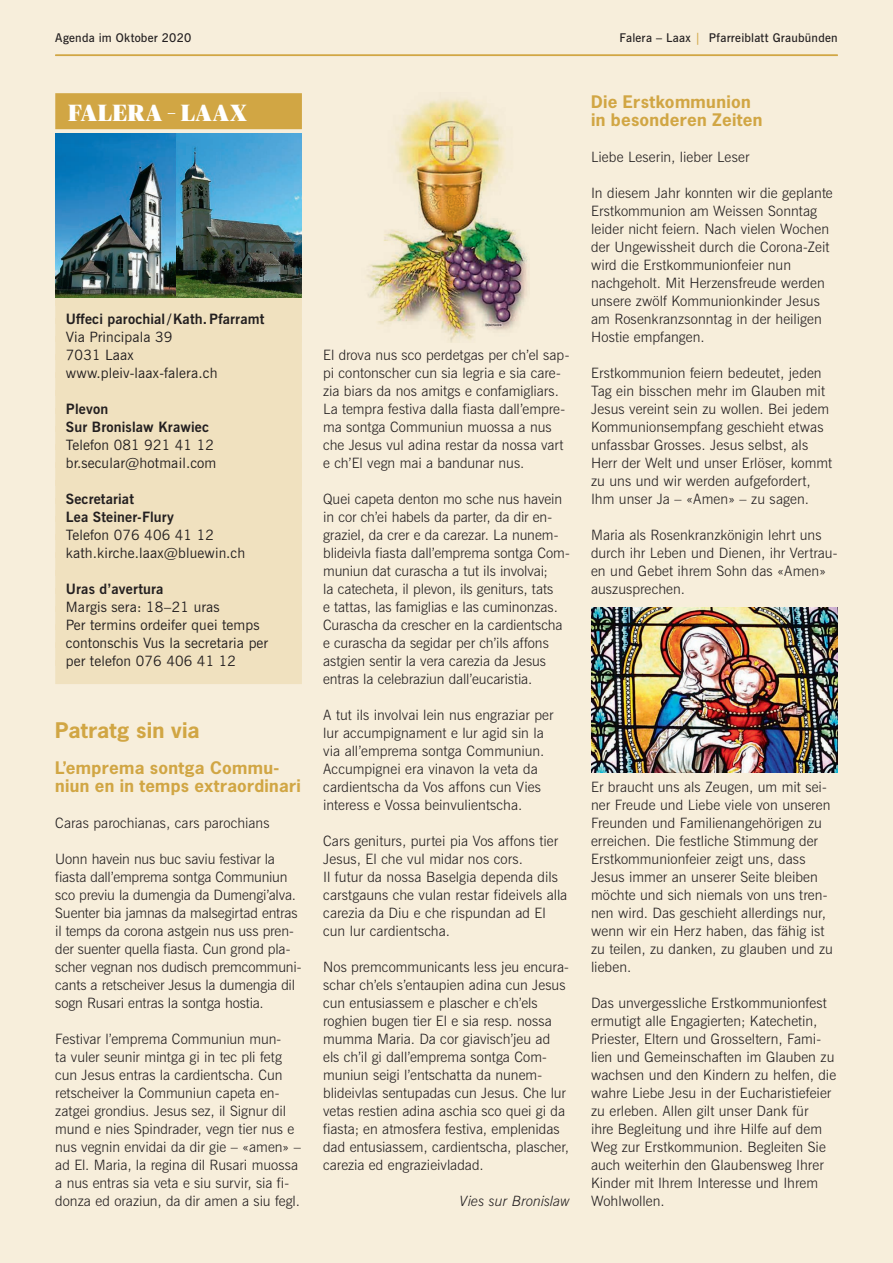
<style>
.page{position:relative;width:893px;height:1263px;background:#f7eedb}
.page>*{position:absolute;margin:0;border:0;box-sizing:border-box;transform-origin:0 0}
.t1{font:900 23.4px "Publico Banner";color:#fff}
.t2{font:700 20.25px "News Gothic";letter-spacing:.01em;color:#d1a644;scale:1.05 1}
.t3{font:700 16.35px/18px "News Gothic";letter-spacing:.015em;color:#d1a644;scale:1.05 1}
.t4{font:300 14.25px/18px "News Gothic BT";color:#231f20}
.t5{font:14.25px/18px "News Gothic BT";letter-spacing:.01em;color:#231f20}
.t6{font:700 14.25px/18px "News Gothic BT";letter-spacing:.01em;color:#231f20}
.t7{font:italic 300 14.25px "News Gothic BT";color:#231f20}
.t8{font:600 12px "News Gothic BT";letter-spacing:.02em;color:#231f20}
.s1{color:#d1a644}
</style>
<div class="page">
<div style="left:55px;top:93px;width:247px;height:36px;background:#d1a644"></div>
<div style="left:55px;top:282px;width:247px;height:24px;background:linear-gradient(to right,#f0e1bf,#f0e1bf)"></div>
<div style="left:55px;top:300px;width:247px;height:24px;background:#f0e1bf"></div>
<div style="left:55px;top:318px;width:247px;height:24px;background:#f0e1bf"></div>
<div style="left:55px;top:336px;width:247px;height:24px;background:#f0e1bf"></div>
<div style="left:55px;top:354px;width:247px;height:24px;background:#f0e1bf"></div>
<div style="left:55px;top:372px;width:247px;height:24px;background:#f0e1bf"></div>
<div style="left:55px;top:390px;width:247px;height:24px;background:#f0e1bf"></div>
<div style="left:55px;top:408px;width:247px;height:24px;background:#f0e1bf"></div>
<div style="left:55px;top:426px;width:247px;height:24px;background:#f0e1bf"></div>
<div style="left:55px;top:444px;width:247px;height:24px;background:#f0e1bf"></div>
<div style="left:55px;top:462px;width:247px;height:24px;background:#f0e1bf"></div>
<div style="left:55px;top:480px;width:247px;height:24px;background:#f0e1bf"></div>
<div style="left:55px;top:498px;width:247px;height:24px;background:#f0e1bf"></div>
<div style="left:55px;top:516px;width:247px;height:24px;background:#f0e1bf"></div>
<div style="left:55px;top:534px;width:247px;height:24px;background:#f0e1bf"></div>
<div style="left:55px;top:552px;width:247px;height:24px;background:#f0e1bf"></div>
<div style="left:55px;top:570px;width:247px;height:24px;background:#f0e1bf"></div>
<div style="left:55px;top:588px;width:247px;height:24px;background:#f0e1bf"></div>
<div style="left:55px;top:606px;width:247px;height:24px;background:#f0e1bf"></div>
<div style="left:55px;top:624px;width:247px;height:24px;background:#f0e1bf"></div>
<div style="left:55px;top:642px;width:247px;height:24px;background:#f0e1bf"></div>
<div style="left:55px;top:660px;width:247px;height:24px;background:#f0e1bf"></div>
<img style="left:367px;top:99px;width:161px;height:243px">
<img style="left:591px;top:608px;width:247px;height:165px">
<hr style="left:55px;top:55px;width:783px;height:1px;background:#d1a644">
<img style="left:55px;top:133px;width:247px;height:164px">
<p class="t8" style="left:55px;top:31px;width:137px">Agenda im Oktober 2020</p>
<p class="t8" style="left:620px;top:31px;width:220px">Falera – Laax <span class="s1">|</span> Pfarreiblatt Graubünden</p>
<h1 class="t1" style="left:68px;top:99px;width:47px">FALER</h1>
<h1 class="t1" style="left:146px;top:99px;width:53px">A – LAA</h1>
<h1 class="t1" style="left:230px;top:99px;width:18px">X</h1>
<p class="t6" style="left:66px;top:310px;width:200px">Uffeci parochial /Kath.Pfarramt</p>
<p class="t5" style="left:66px;top:328px;width:153px">Via Principala 39<br>7031 Laax www.pleiv-laax-falera.ch</p>
<p class="t6" style="left:66px;top:400px;width:145px">Plevon<br>Sur Bronislaw Krawiec</p>
<p class="t5" style="left:66px;top:436px;width:152px">Telefon 081 921 41 12 br.secular@hotmail.com</p>
<p class="t6" style="left:66px;top:490px;width:110px">Secretariat<br>Lea Steiner-Flury</p>
<p class="t5" style="left:66px;top:526px;width:181px">Telefon 076 406 41 12 kath.kirche.laax@bluewin.ch</p>
<p class="t6" style="left:66px;top:580px;width:99px">Uras d’avertura</p>
<p class="t5" style="left:66px;top:598px;width:204px">Margis sera: 18–21 uras<br>Per termins ordeifer quei temps contonschis Vus la secretaria per per telefon 076 406 41 12</p>
<h2 class="t2" style="left:55px;top:717px;width:139px">Patratg sin via</h2>
<p class="t3" style="left:55px;top:758px;width:235px">L’emprema sontga Commu&shy;niun en in temps extraordinari</p>
<p class="t4" style="left:55px;top:814px;width:216px">Caras parochianas, cars parochians</p>
<p class="t4" style="left:55px;top:850px;width:248px">Uonn havein nus buc saviu festivar la fiasta dall’emprema sontga Communiun sco previu la dumengia da Dumengi’alva.<br>Suenter bia jamnas da malsegirtad entras il temps da corona astgein nus uss pren&shy;der suenter quella fiasta. Cun grond pla&shy;scher vegnan nos dudisch premcommuni&shy;cants a retscheiver Jesus la dumengia dil sogn Rusari entras la sontga hostia.</p>
<p class="t4" style="left:55px;top:1030px;width:247px">Festivar l’emprema Communiun mun-<br>ta vuler seunir mintga gi in tec pli fetg cun Jesus entras la cardientscha. Cun retscheiver la Communiun capeta en&shy;zatgei grondius. Jesus sez, il Signur dil mund e nies Spindrader, vegn tier nus e nus vegnin envidai da dir gie – «amen» – ad El. Maria, la regina dil Rusari muossa a nus entras sia veta e siu survir, sia fi&shy;donza ed oraziun, da dir amen a siu fegl.</p>
<p class="t4" style="left:323px;top:346px;width:248px">El drova nus sco perdetgas per ch’el sap&shy;pi contonscher cun sia legria e sia care&shy;zia biars da nos amitgs e confamigliars.<br>La tempra festiva dalla fiasta dall’empre&shy;ma sontga Communiun muossa a nus che Jesus vul adina restar da nossa vart e ch’El vegn mai a bandunar nus.</p>
<p class="t4" style="left:323px;top:490px;width:248px">Quei capeta denton mo sche nus havein in cor ch’ei habels da parter, da dir en&shy;graziel, da crer e da carezar. La nunem&shy;blideivla fiasta dall’emprema sontga Com&shy;muniun dat curascha a tut ils involvai;<br>la catecheta, il plevon, ils geniturs, tats<br>e tattas, las famiglias e las cuminonzas.<br>Curascha da crescher en la cardientscha e curascha da segidar per ch’ils affons astgien sentir la vera carezia da Jesus entras la celebraziun dall’eucaristia.</p>
<p class="t4" style="left:323px;top:706px;width:232px">A tut ils involvai lein nus engraziar per lur accumpignament e lur agid sin la via all’emprema sontga Communiun.<br>Accumpignei era vinavon la veta da cardientscha da Vos affons cun Vies interess e Vossa beinvulientscha.</p>
<p class="t4" style="left:323px;top:832px;width:246px">Cars geniturs, purtei pia Vos affons tier Jesus, El che vul midar nos cors.<br>Il -futur da nossa Baselgia dependa dils carstgauns che vulan restar fideivels alla carezia da Diu e che rispundan ad El cun lur cardientscha.</p>
<p class="t4" style="left:323px;top:958px;width:248px">Nos premcommunicants less jeu encura&shy;schar ch’els s’entaupien adina cun Jesus cun entusiassem e plascher e ch’els roghien bugen tier El e sia resp. nossa mumma Maria. Da cor giavisch’jeu ad els ch’il gi dall’emprema sontga Com&shy;muniun seigi l’entschatta da nunem&shy;blideivlas sentupadas cun Jesus. Che lur vetas restien adina aschia sco quei gi da fiasta; en atmosfera festiva, emplenidas dad entusiassem, cardientscha, plascher, carezia ed engrazieivladad.</p>
<p class="t7" style="left:460px;top:1192px;width:112px">Vies sur Bronislaw</p>
<p class="t3" style="left:591px;top:92px;width:165px">Die Erstkommunion in besonderen Zeiten</p>
<p class="t4" style="left:591px;top:148px;width:160px">Liebe Leserin, lieber Leser</p>
<p class="t4" style="left:591px;top:184px;width:243px">In diesem Jahr konnten wir die geplante Erstkommunion am Weissen Sonntag leider nicht feiern. Nach vielen Wochen der Ungewissheit durch die Corona-Zeit wird die Erstkommunionfeier nun nachgeholt. Mit Herzensfreude werden unsere zwölf Kommunionkinder Jesus am Rosenkranzsonntag in der heiligen Hostie empfangen.</p>
<p class="t4" style="left:591px;top:364px;width:243px">Erstkommunion feiern bedeutet, jeden Tag ein bisschen mehr im Glauben mit Jesus vereint sein zu wollen. Bei jedem Kommunionsempfang geschieht etwas unfassbar Grosses. Jesus selbst, als Herr der Welt und unser Erlöser, kommt zu uns und wir werden aufgefordert, Ihm unser Ja – «Amen» – zu sagen.</p>
<p class="t4" style="left:591px;top:526px;width:248px">Maria als Rosenkranzkönigin lehrt uns durch ihr Leben und Dienen, ihr Vertrau&shy;en und Gebet ihrem Sohn das «Amen» auszusprechen.</p>
<p class="t4" style="left:591px;top:778px;width:243px">Er braucht uns als Zeugen, um mit sei&shy;ner Freude und Liebe viele von unseren Freunden und Familienangehörigen zu erreichen. Die festliche Stimmung der Erstkommunionfeier zeigt uns, dass Jesus immer an unserer Seite bleiben möchte und sich niemals von uns tren&shy;nen wird. Das geschieht allerdings nur, wenn wir ein Herz haben, das fähig ist zu teilen, zu danken, zu glauben und zu lieben.</p>
<p class="t4" style="left:591px;top:994px;width:247px">Das unvergessliche Erstkommunionfest ermutigt alle Engagierten; Katechetin, Priester, Eltern und Grosseltern, Fami-- lien und Gemeinschaften im Glauben zu wachsen und den Kindern zu helfen, die wahre Liebe Jesu in der Eucharistiefeier zu erleben. Allen gilt unser Dank für<br>ihre Begleitung und ihre Hilfe auf dem Weg zur Erstkommunion. Begleiten Sie auch weiterhin den Glaubensweg Ihrer Kinder mit Ihrem Interesse und Ihrem Wohlwollen.</p>
</div>
